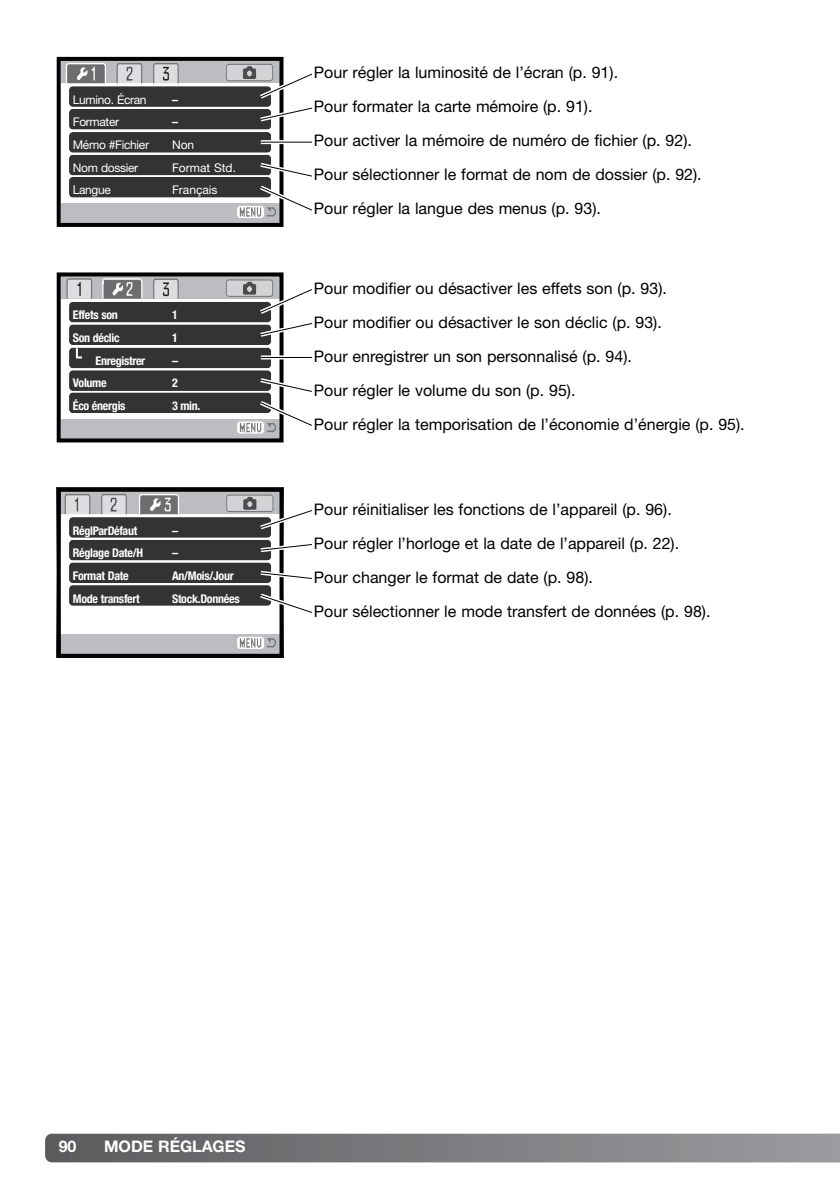
<style>
.page{position:relative;width:840px;height:1190px;background:#fff}
.page>*{position:absolute;margin:0;border:0;box-sizing:border-box;transform-origin:0 0}
.t1{font:16px/34px "Helvetica Neue LT";color:#000}
.t2{font:700 16px "Helvetica Neue LT";color:#fff}
.t3{font:700 condensed 12px/22.6px "Helvetica Neue LT";letter-spacing:-.025em;color:#fff}
.t4{font:12px/22.6px "Helvetica Neue LT";letter-spacing:-.03em;color:#fff}
.t5{font:12px/22.6px "Helvetica Neue LT";color:#fff}
</style>
<div class="page">
<svg style="left:45px;top:1134px;width:795px;height:28px"></svg>
<div style="left:61px;top:61px;width:218px;height:22px;background:#bbbdc0"></div>
<svg style="left:116px;top:63px;width:27px;height:21px"></svg>
<svg style="left:66px;top:63px;width:40px;height:21px"></svg>
<svg style="left:153px;top:63px;width:26px;height:21px"></svg>
<div style="left:61px;top:203px;width:218px;height:20px;background:#bbbdc0"></div>
<div style="left:226px;top:64px;width:47px;height:17px;background:#d1d3d4;border-radius:3px"></div>
<div style="left:226px;top:64px;width:47px;height:17px;border:1px solid #77787b;border-radius:3px"></div>
<div style="left:57px;top:57px;width:226px;height:170px;border:4px solid #000"></div>
<div style="left:69px;top:86px;width:202px;height:21px;background:#333;border-radius:4px"></div>
<div style="left:68px;top:85px;width:204px;height:23px;border:2px solid #fff;border-radius:5px"></div>
<div style="left:69px;top:109px;width:202px;height:21px;background:#333;border-radius:4px"></div>
<div style="left:68px;top:108px;width:204px;height:23px;border:2px solid #fff;border-radius:5px"></div>
<div style="left:69px;top:132px;width:202px;height:21px;background:#333;border-radius:4px"></div>
<div style="left:68px;top:131px;width:204px;height:23px;border:2px solid #fff;border-radius:5px"></div>
<div style="left:69px;top:155px;width:202px;height:20px;background:#333;border-radius:4px"></div>
<div style="left:68px;top:154px;width:204px;height:22px;border:2px solid #fff;border-radius:5px"></div>
<div style="left:69px;top:177px;width:202px;height:21px;background:#333;border-radius:4px"></div>
<div style="left:68px;top:176px;width:204px;height:23px;border:2px solid #fff;border-radius:5px"></div>
<div style="left:61px;top:492px;width:218px;height:22px;background:#bbbdc0"></div>
<svg style="left:139px;top:494px;width:40px;height:21px"></svg>
<svg style="left:64px;top:494px;width:27px;height:21px"></svg>
<svg style="left:101px;top:493px;width:26px;height:22px"></svg>
<div style="left:61px;top:634px;width:219px;height:20px;background:#bbbdc0"></div>
<svg style="left:237px;top:637px;width:39px;height:12px"></svg>
<div style="left:227px;top:495px;width:46px;height:16px;background:#d1d3d4;border-radius:3px"></div>
<div style="left:226px;top:495px;width:47px;height:17px;border:1px solid #77787b;border-radius:3px"></div>
<div style="left:57px;top:488px;width:227px;height:170px;border:4px solid #000"></div>
<div style="left:69px;top:517px;width:202px;height:21px;background:#333;border-radius:4px"></div>
<div style="left:68px;top:516px;width:204px;height:23px;border:2px solid #fff;border-radius:5px"></div>
<div style="left:69px;top:540px;width:202px;height:20px;background:#333;border-radius:4px"></div>
<div style="left:68px;top:539px;width:204px;height:22px;border:2px solid #fff;border-radius:5px"></div>
<div style="left:69px;top:562px;width:202px;height:21px;background:#333;border-radius:4px"></div>
<div style="left:68px;top:561px;width:204px;height:23px;border:2px solid #fff;border-radius:5px"></div>
<div style="left:69px;top:585px;width:202px;height:21px;background:#333;border-radius:4px"></div>
<div style="left:68px;top:584px;width:204px;height:23px;border:2px solid #fff;border-radius:5px"></div>
<div style="left:61px;top:276px;width:219px;height:23px;background:#bbbdc0"></div>
<svg style="left:102px;top:278px;width:41px;height:21px"></svg>
<svg style="left:153px;top:278px;width:26px;height:21px"></svg>
<div style="left:61px;top:419px;width:219px;height:19px;background:#bbbdc0"></div>
<div style="left:226px;top:280px;width:47px;height:16px;background:#d1d3d4;border-radius:3px"></div>
<div style="left:226px;top:280px;width:47px;height:17px;border:1px solid #77787b;border-radius:3px"></div>
<svg style="left:66px;top:278px;width:27px;height:21px"></svg>
<div style="left:57px;top:272px;width:227px;height:170px;border:4px solid #000"></div>
<div style="left:69px;top:302px;width:202px;height:20px;background:#333;border-radius:4px"></div>
<div style="left:68px;top:301px;width:204px;height:22px;border:2px solid #fff;border-radius:5px"></div>
<div style="left:69px;top:324px;width:202px;height:21px;background:#333;border-radius:4px"></div>
<div style="left:68px;top:323px;width:204px;height:23px;border:2px solid #fff;border-radius:5px"></div>
<div style="left:69px;top:348px;width:202px;height:20px;background:#333;border-radius:4px"></div>
<div style="left:68px;top:347px;width:204px;height:22px;border:2px solid #fff;border-radius:5px"></div>
<div style="left:69px;top:370px;width:202px;height:21px;background:#333;border-radius:4px"></div>
<div style="left:68px;top:369px;width:204px;height:23px;border:2px solid #fff;border-radius:5px"></div>
<div style="left:69px;top:392px;width:202px;height:21px;background:#333;border-radius:4px"></div>
<div style="left:68px;top:391px;width:204px;height:23px;border:2px solid #fff;border-radius:5px"></div>
<svg style="left:243px;top:66px;width:69px;height:58px"></svg>
<svg style="left:261px;top:140px;width:51px;height:4px"></svg>
<hr style="left:261px;top:142px;width:51px;height:1px;background:#000">
<svg style="left:237px;top:160px;width:75px;height:58px"></svg>
<svg style="left:243px;top:282px;width:69px;height:58px"></svg>
<hr style="left:261px;top:355px;width:51px;height:4px;background:#fff">
<hr style="left:261px;top:357px;width:51px;height:1px;background:#000">
<svg style="left:237px;top:375px;width:75px;height:59px"></svg>
<svg style="left:243px;top:497px;width:69px;height:36px"></svg>
<svg style="left:256px;top:540px;width:56px;height:15px"></svg>
<svg style="left:256px;top:568px;width:56px;height:15px"></svg>
<svg style="left:256px;top:590px;width:56px;height:28px"></svg>
<svg style="left:75px;top:347px;width:9px;height:12px"></svg>
<p class="t4" style="left:73px;top:89px;width:78px">Lumino. Écran<br>Formater<br>Mémo #Fichier<br>Nom dossier<br>Langue</p>
<p class="t3" style="left:172px;top:90px;width:8px">– –</p>
<p class="t5" style="left:172px;top:135px;width:65px">Non<br>Format Std.<br>Français</p>
<p class="t3" style="left:73px;top:305px;width:46px">Effets son</p>
<p class="t3" style="left:73px;top:328px;width:48px">Son déclic</p>
<p class="t3" style="left:96px;top:351px;width:51px">Enregistrer</p>
<p class="t3" style="left:73px;top:373px;width:35px">Volume</p>
<p class="t3" style="left:73px;top:396px;width:54px">Éco énergis</p>
<p class="t3" style="left:172px;top:305px;width:30px">1<br>1<br>–<br>2<br>3 min.</p>
<p class="t3" style="left:73px;top:521px;width:72px">RéglParDéfaut<br>Réglage Date/H<br>Format Date<br>Mode transfert</p>
<p class="t3" style="left:172px;top:521px;width:69px">–<br>–<br>An/Mois/Jour<br>Stock.Données</p>
<p class="t1" style="left:314px;top:57px;width:389px">Pour régler la luminosité de l’écran (p. 91).<br>Pour formater la carte mémoire (p. 91).<br>Pour activer la mémoire de numéro de fichier (p. 92).<br>Pour sélectionner le format de nom de dossier (p. 92).<br>Pour régler la langue des menus (p. 93).</p>
<p class="t1" style="left:314px;top:273px;width:432px">Pour modifier ou désactiver les effets son (p. 93).<br>Pour modifier ou désactiver le son déclic (p. 93).<br>Pour enregistrer un son personnalisé (p. 94).<br>Pour régler le volume du son (p. 95).<br>Pour régler la temporisation de l’économie d’énergie (p. 95).</p>
<p class="t1" style="left:314px;top:494px;width:398px">Pour réinitialiser les fonctions de l’appareil (p. 96).<br>Pour régler l’horloge et la date de l’appareil (p. 22).<br>Pour changer le format de date (p. 98).<br>Pour sélectionner le mode transfert de données (p. 98).</p>
<p class="t2" style="left:59px;top:1141px;width:19px">90</p>
<p class="t2" style="left:104px;top:1141px;width:143px">MODE RÉGLAGES</p>
</div>
